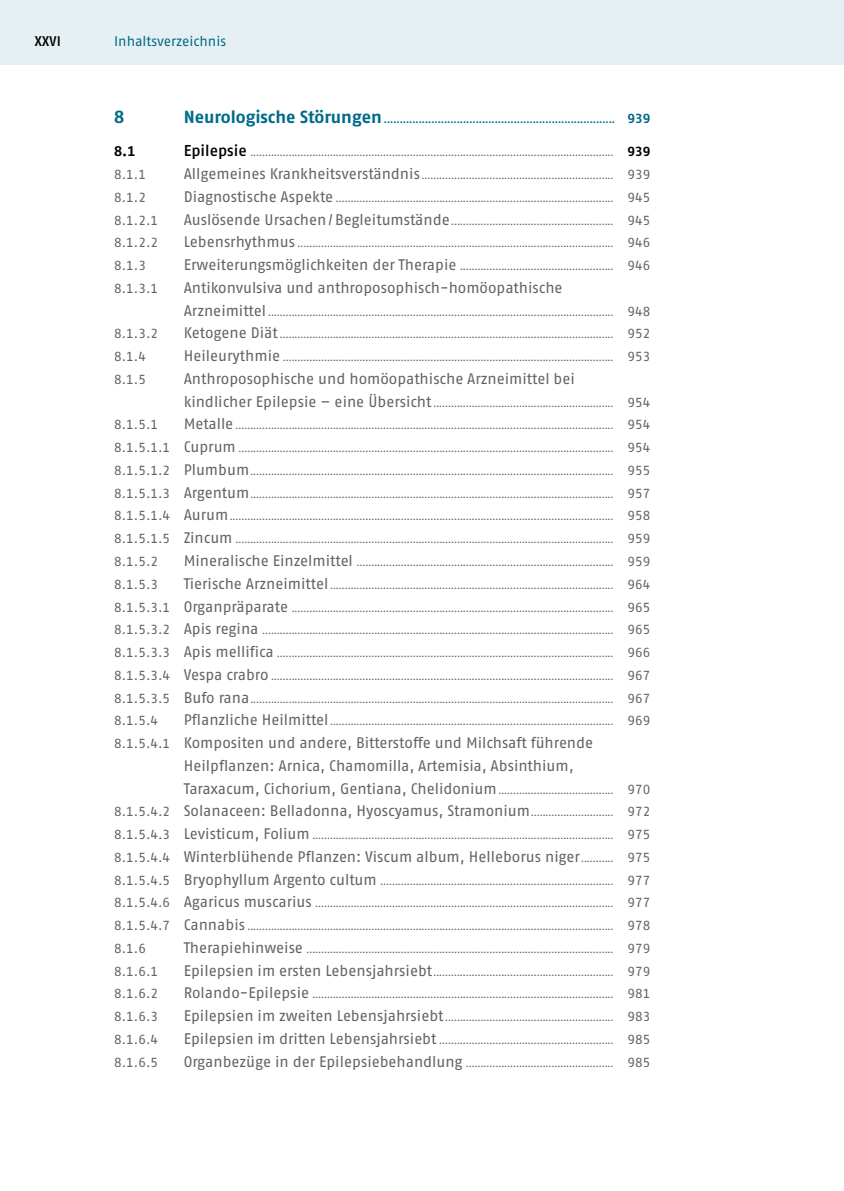
<style>
.page{position:relative;width:844px;height:1191px;background:#fff}
.page>*{position:absolute;margin:0;border:0;box-sizing:border-box;transform-origin:0 0}
.t1{font:700 17.5px "Fago Pro";color:#006b8a}
.t2{font:15.4px/22.8px "Fago Pro";color:#636363}
.t3{font:14px "Fago Pro";color:#006b8a}
.t4{font:600 14px "Fago Pro";color:#000}
.t5{font:700 14px "Fago Pro";color:#000}
.t6{font:13.12px "Fago Pro";color:#636363}
.t7{font:13.12px "Fago Pro";color:#006b8a}
.t8{font:10.5px "Fago Pro";color:#636363}
.s1{font-weight:700;font-size:17.5px}
.s2{font-weight:700}
.s3{font-weight:600;font-size:15.75px;color:#000}
.s4{font-weight:700;font-size:13.12px;color:#000}
.s5{font-size:15.4px}
.s6{font-size:13.12px}
.s7{font-size:10.5px}
</style>
<div class="page">
<div style="left:114px;top:0;width:729px;height:64px;background:#e6f0f3"></div>
<div style="left:0;top:0;width:114px;height:64px;background:#e6f0f3"></div>
<h3 class="t4" style="left:35px;top:32px;width:28px">XXVI</h3>
<h3 class="t3" style="left:114px;top:32px;width:113px">Inhaltsverzeichnis</h3>
<p class="t1" style="left:114px;top:106px;width:12px">8</p>
<p class="t7" style="left:184px;top:111px;width:468px"><span class="s1">Neurologische Störungen</span> ......................................................................... <span class="s2">939</span></p>
<p class="t5" style="left:114px;top:143px;width:23px">8.1</p>
<p class="t8" style="left:184px;top:146px;width:468px"><span class="s3">Epilepsie</span> ........................................................................................................................... <span class="s4">939</span></p>
<p class="t6" style="left:114px;top:167px;width:33px">8.1.1</p>
<p class="t8" style="left:184px;top:169px;width:468px"><span class="s5">Allgemeines Krankheitsverständnis</span> ................................................................. <span class="s6">939</span></p>
<p class="t6" style="left:114px;top:189px;width:33px">8.1.2</p>
<p class="t8" style="left:184px;top:192px;width:468px"><span class="s5">Diagnostische Aspekte</span> .............................................................................................. <span class="s6">945</span></p>
<p class="t6" style="left:114px;top:212px;width:45px">8.1.2.1</p>
<p class="t8" style="left:184px;top:215px;width:468px"><span class="s5">Auslösende Ursachen / Begleitumstände</span>....................................................... <span class="s6">945</span></p>
<p class="t6" style="left:114px;top:235px;width:45px">8.1.2.2</p>
<p class="t8" style="left:184px;top:237px;width:468px"><span class="s5">Lebensrhythmus</span> ........................................................................................................... <span class="s6">946</span></p>
<p class="t6" style="left:114px;top:258px;width:33px">8.1.3</p>
<p class="t8" style="left:184px;top:260px;width:468px"><span class="s5">Erweiterungsmöglichkeiten der Therapie</span> .................................................... <span class="s6">946</span></p>
<p class="t6" style="left:114px;top:280px;width:45px">8.1.3.1</p>
<p class="t2" style="left:184px;top:276px;width:380px">Antikonvulsiva und anthroposophisch-homöopathische</p>
<p class="t8" style="left:184px;top:306px;width:468px"><span class="s5">Arzneimittel</span> ..................................................................................................................... <span class="s6">948</span></p>
<p class="t6" style="left:114px;top:326px;width:45px">8.1.3.2</p>
<p class="t8" style="left:184px;top:328px;width:468px"><span class="s5">Ketogene Diät</span> ................................................................................................................. <span class="s6">952</span></p>
<p class="t6" style="left:114px;top:349px;width:33px">8.1.4</p>
<p class="t8" style="left:184px;top:351px;width:468px"><span class="s5">Heileurythmie</span> ................................................................................................................ <span class="s6">953</span></p>
<p class="t6" style="left:114px;top:371px;width:33px">8.1.5</p>
<p class="t2" style="left:184px;top:367px;width:393px">Anthroposophische und homöopathische Arzneimittel bei</p>
<p class="t8" style="left:184px;top:397px;width:468px"><span class="s5">kindlicher Epilepsie – eine Übersicht</span> ............................................................. <span class="s6">954</span></p>
<p class="t6" style="left:114px;top:417px;width:45px">8.1.5.1</p>
<p class="t8" style="left:184px;top:419px;width:468px"><span class="s5">Metalle</span> ................................................................................................................................ <span class="s6">954</span></p>
<p class="t8" style="left:114px;top:442px;width:537px"><span class="s6">8.1.5.1.1</span> <span class="s5">Cuprum</span> ............................................................................................................................... <span class="s6">954</span></p>
<p class="t8" style="left:114px;top:465px;width:537px"><span class="s6">8.1.5.1.2</span> <span class="s5">Plumbum</span>........................................................................................................................... <span class="s6">955</span></p>
<p class="t8" style="left:114px;top:488px;width:537px"><span class="s6">8.1.5.1.3</span> <span class="s5">Argentum</span>........................................................................................................................... <span class="s6">957</span></p>
<p class="t8" style="left:114px;top:510px;width:537px"><span class="s6">8.1.5.1.4</span> <span class="s5">Aurum</span> .................................................................................................................................. <span class="s6">958</span></p>
<p class="t8" style="left:114px;top:533px;width:537px"><span class="s6">8.1.5.1.5</span> <span class="s5">Zincum</span> ................................................................................................................................ <span class="s6">959</span></p>
<p class="t6" style="left:114px;top:553px;width:45px">8.1.5.2</p>
<p class="t8" style="left:184px;top:556px;width:468px"><span class="s5">Mineralische Einzelmittel</span> ....................................................................................... <span class="s6">959</span></p>
<p class="t6" style="left:114px;top:576px;width:45px">8.1.5.3</p>
<p class="t8" style="left:184px;top:579px;width:468px"><span class="s5">Tierische Arzneimittel</span> ................................................................................................ <span class="s6">964</span></p>
<p class="t8" style="left:114px;top:601px;width:537px"><span class="s6">8.1.5.3.1</span> <span class="s5">Organpräparate</span> ............................................................................................................. <span class="s6">965</span></p>
<p class="t8" style="left:114px;top:624px;width:537px"><span class="s6">8.1.5.3.2</span> <span class="s5">Apis regina</span> ....................................................................................................................... <span class="s6">965</span></p>
<p class="t8" style="left:114px;top:647px;width:537px"><span class="s6">8.1.5.3.3</span> <span class="s5">Apis mellifica</span> .................................................................................................................. <span class="s6">966</span></p>
<p class="t8" style="left:114px;top:670px;width:537px"><span class="s6">8.1.5.3.4</span> <span class="s5">Vespa crabro</span> .................................................................................................................... <span class="s6">967</span></p>
<p class="t8" style="left:114px;top:692px;width:537px"><span class="s6">8.1.5.3.5</span> <span class="s5">Bufo rana</span>........................................................................................................................... <span class="s6">967</span></p>
<p class="t6" style="left:114px;top:713px;width:45px">8.1.5.4</p>
<p class="t8" style="left:184px;top:715px;width:468px"><span class="s5">Pflanzliche Heilmittel</span> ................................................................................................ <span class="s6">969</span></p>
<p class="t2" style="left:184px;top:731px;width:468px;text-indent:-69px"><span class="s6">8.1.5.4.1</span> Kompositen und andere, Bitterstoffe und Milchsaft führende<br>Heilpflanzen: Arnica, Chamomilla, Artemisia, Absinthium,<br>Taraxacum, Cichorium, Gentiana, Chelidonium <span class="s7">.......................................</span> <span class="s6">970</span></p>
<p class="t2" style="left:114px;top:799px;width:537px"><span class="s6">8.1.5.4.2</span> Solanaceen: Belladonna, Hyoscyamus, Stramonium<span class="s7">............................</span> <span class="s6">972</span></p>
<p class="t8" style="left:114px;top:829px;width:537px"><span class="s6">8.1.5.4.3</span> <span class="s5">Levisticum, Folium</span> ...................................................................................................... <span class="s6">975</span></p>
<p class="t2" style="left:114px;top:845px;width:537px"><span class="s6">8.1.5.4.4</span> Winterblühende Pflanzen: Viscum album, Helleborus niger<span class="s7">...........</span> <span class="s6">975</span></p>
<p class="t8" style="left:114px;top:874px;width:537px"><span class="s6">8.1.5.4.5</span> <span class="s5">Bryophyllum Argento cultum</span> ............................................................................... <span class="s6">977</span></p>
<p class="t8" style="left:114px;top:897px;width:537px"><span class="s6">8.1.5.4.6</span> <span class="s5">Agaricus muscarius</span> ..................................................................................................... <span class="s6">977</span></p>
<p class="t8" style="left:114px;top:920px;width:537px"><span class="s6">8.1.5.4.7</span> <span class="s5">Cannabis</span> ............................................................................................................................ <span class="s6">978</span></p>
<p class="t6" style="left:114px;top:940px;width:33px">8.1.6</p>
<p class="t8" style="left:184px;top:943px;width:468px"><span class="s5">Therapiehinweise</span> ........................................................................................................ <span class="s6">979</span></p>
<p class="t6" style="left:114px;top:963px;width:45px">8.1.6.1</p>
<p class="t8" style="left:184px;top:965px;width:468px"><span class="s5">Epilepsien im ersten Lebensjahrsiebt</span>............................................................. <span class="s6">979</span></p>
<p class="t6" style="left:114px;top:986px;width:45px">8.1.6.2</p>
<p class="t8" style="left:184px;top:988px;width:468px"><span class="s5">Rolando-Epilepsie</span> ...................................................................................................... <span class="s6">981</span></p>
<p class="t6" style="left:114px;top:1008px;width:45px">8.1.6.3</p>
<p class="t8" style="left:184px;top:1011px;width:468px"><span class="s5">Epilepsien im zweiten Lebensjahrsiebt</span> ......................................................... <span class="s6">983</span></p>
<p class="t6" style="left:114px;top:1031px;width:45px">8.1.6.4</p>
<p class="t8" style="left:184px;top:1034px;width:468px"><span class="s5">Epilepsien im dritten Lebensjahrsiebt</span> ........................................................... <span class="s6">985</span></p>
<p class="t6" style="left:114px;top:1054px;width:45px">8.1.6.5</p>
<p class="t8" style="left:184px;top:1056px;width:468px"><span class="s5">Organbezüge in der Epilepsiebehandlung</span> .................................................. <span class="s6">985</span></p>
</div>
